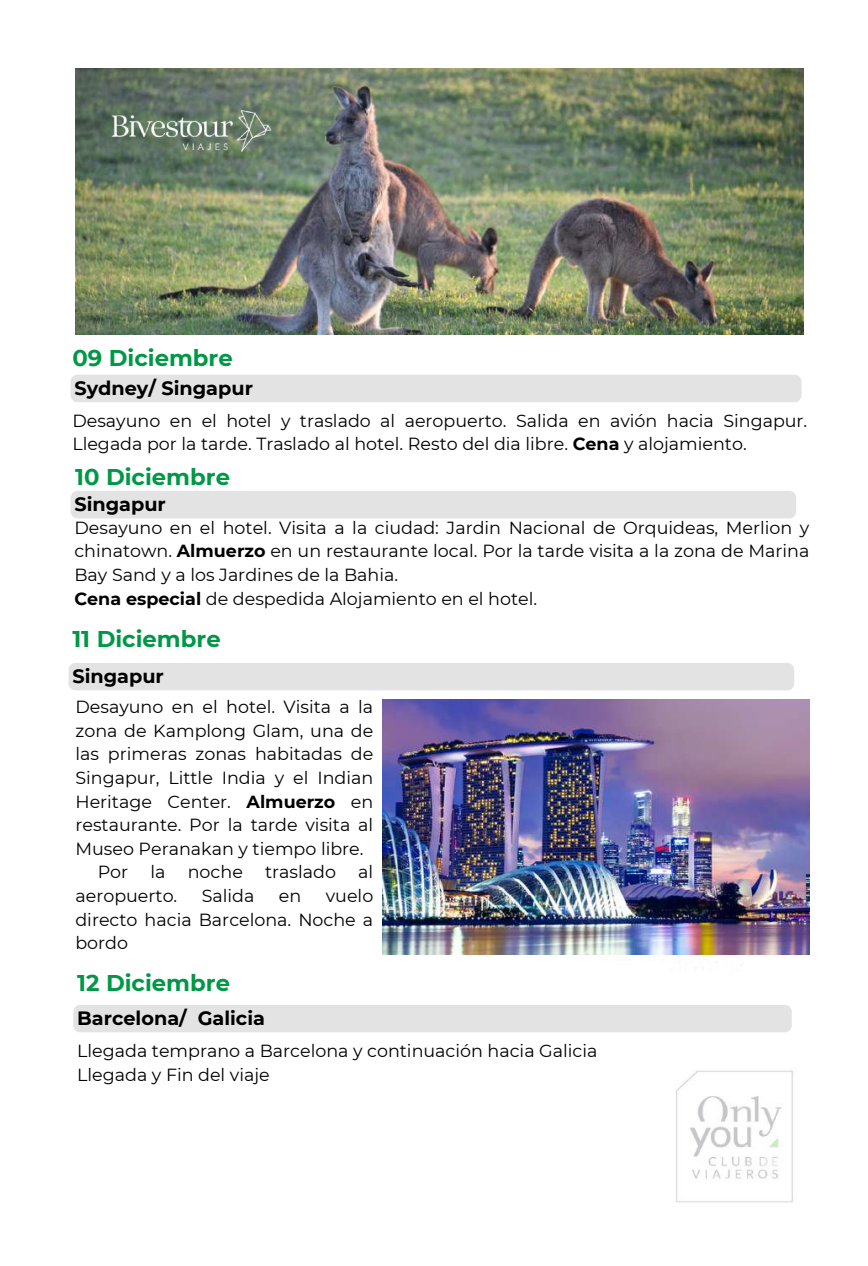
<style>
.page{position:relative;width:868px;height:1266px;background:#fff}
.page>*{position:absolute;margin:0;border:0;box-sizing:border-box;transform-origin:0 0}
.t1{font:700 22.75px "Montserrat";color:#009846}
.t2{font:700 19.25px "Montserrat";color:#000}
.t3{font:17.5px/23.6px "Montserrat";color:#000}
.s1{font-weight:700}
</style>
<div class="page">
<img style="left:75px;top:68px;width:728px;height:266px">
<img style="left:541px;top:954px;width:263px;height:74px">
<img style="left:75px;top:68px;width:240px;height:148px">
<img style="left:676px;top:1070px;width:117px;height:133px">
<img style="left:382px;top:699px;width:427px;height:255px">
<div style="left:71px;top:375px;width:730px;height:27px;background:#e3e3e3"></div>
<div style="left:71px;top:491px;width:725px;height:27px;background:#e3e3e3"></div>
<div style="left:69px;top:663px;width:725px;height:27px;background:#e3e3e3"></div>
<div style="left:73px;top:1004px;width:718px;height:28px;background:#e3e3e3"></div>
<h1 class="t1" style="left:72px;top:344px;width:162px">09 Diciembre</h1>
<p class="t2" style="left:74px;top:376px;width:180px">Sydney/ Singapur</p>
<p class="t3" style="left:72px;top:408px;width:736px">Desayuno en el hotel y traslado al aeropuerto. Salida en avión hacia Singapur.<br>Llegada por la tarde. Traslado al hotel. Resto del dia libre. <span class="s1">Cena</span> y alojamiento.</p>
<h1 class="t1" style="left:75px;top:463px;width:156px">10 Diciembre</h1>
<p class="t2" style="left:74px;top:492px;width:93px">Singapur</p>
<p class="t3" style="left:74px;top:515px;width:736px">Desayuno en el hotel. Visita a la ciudad: Jardin Nacional de Orquideas, Merlion y chinatown. <span class="s1">Almuerzo</span> en un restaurante local. Por la tarde visita a la zona de Marina Bay Sand y a los Jardines de la Bahia.<br><span class="s1">Cena especial</span> de despedida Alojamiento en el hotel.</p>
<h1 class="t1" style="left:72px;top:624px;width:150px">11 Diciembre</h1>
<p class="t2" style="left:72px;top:664px;width:93px">Singapur</p>
<p class="t3" style="left:75px;top:694px;width:299px">Desayuno en el hotel. Visita a la</p>
<p class="t3" style="left:75px;top:718px;width:299px">zona de Kamplong Glam, una de</p>
<p class="t3" style="left:75px;top:742px;width:299px">las primeras zonas habitadas de</p>
<p class="t3" style="left:75px;top:765px;width:299px">Singapur, Little India y el Indian</p>
<p class="t3" style="left:75px;top:789px;width:299px">Heritage Center. <span class="s1">Almuerzo</span> en</p>
<p class="t3" style="left:75px;top:813px;width:299px">restaurante. Por la tarde visita al</p>
<p class="t3" style="left:75px;top:836px;width:290px">Museo Peranakan y tiempo libre.</p>
<p class="t3" style="left:98px;top:860px;width:32px">Por</p>
<p class="t3" style="left:150px;top:860px;width:17px">la</p>
<p class="t3" style="left:188px;top:860px;width:57px">noche</p>
<p class="t3" style="left:265px;top:860px;width:72px">traslado</p>
<p class="t3" style="left:358px;top:860px;width:17px">al</p>
<p class="t3" style="left:75px;top:883px;width:103px">aeropuerto.</p>
<p class="t3" style="left:202px;top:883px;width:54px">Salida</p>
<p class="t3" style="left:279px;top:883px;width:24px">en</p>
<p class="t3" style="left:75px;top:883px;width:299px;text-align:justify;text-indent:250px">vuelo directo hacia Barcelona. Noche a bordo</p>
<h1 class="t1" style="left:77px;top:969px;width:154px">12 Diciembre</h1>
<p class="t2" style="left:77px;top:1006px;width:189px">Barcelona/ Galicia</p>
<p class="t3" style="left:77px;top:1038px;width:521px">Llegada temprano a Barcelona y continuación hacia Galicia<br>Llegada y Fin del viaje</p>
</div>
